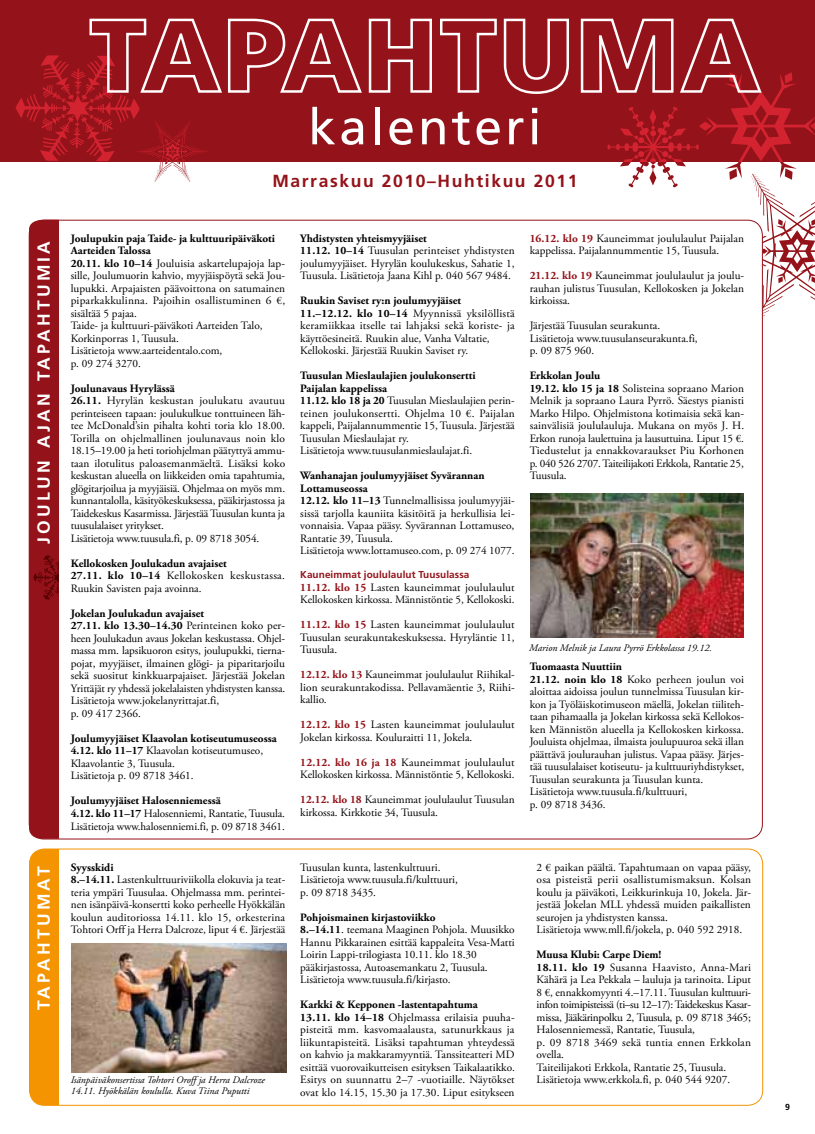
<style>
.page{position:relative;width:815px;height:1134px;background:#fff}
.page>*{position:absolute;margin:0;border:0;box-sizing:border-box;transform-origin:0 0}
.t1{font:50px "Frutiger";letter-spacing:.06em;color:#fff}
.t2{font:700 17.5px "Frutiger";letter-spacing:.185em;color:#fff}
.t3{font:700 17.5px "Frutiger";letter-spacing:.09em;color:#941219}
.t4{font:11.25px/12.5px "Adobe Garamond Pro";color:#000}
.t5{font:italic 10px/11.2px "Adobe Garamond Pro";color:#000}
.t6{font:700 10px "Frutiger";letter-spacing:.005em;color:#941219}
.t7{font:700 8.75px "Frutiger";color:#000}
.s1{font-weight:700}
.s2{font-weight:700;color:#941219}
</style>
<div class="page">
<div style="left:0;top:0;width:815px;height:161px;background:#941219"></div>
<svg style="left:440px;top:18px;width:129px;height:76px"></svg>
<div style="left:30px;top:849px;width:29px;height:256px;background:#f39400"></div>
<div style="left:29px;top:849px;width:734px;height:256px;border:1px solid #f39400;border-radius:15px"></div>
<div style="left:29px;top:220px;width:30px;height:619px;background:#941219"></div>
<svg style="left:580px;top:18px;width:235px;height:309px"></svg>
<svg style="left:16px;top:18px;width:417px;height:164px"></svg>
<img style="left:531px;top:493px;width:212px;height:144px">
<img style="left:72px;top:944px;width:214px;height:128px">
<h1 class="t1" style="left:308px;top:98px;width:235px">kalenteri</h1>
<h2 class="t3" style="left:272px;top:171px;width:307px">Marraskuu 2010–Huhtikuu 2011</h2>
<h2 class="t2" style="left:33px;top:544px;width:304px;rotate:-90deg">Joulun ajan tapahtumiA</h2>
<p class="t4" style="left:71px;top:232px;width:216px"><span class="s1">Joulupukin paja Taide- ja kulttuuripäiväkoti Aarteiden Talossa<br>20.11. klo 10–14</span> Jouluisia askartelupajoja lap&shy;sille, Joulumuorin kahvio, myyjäispöytä sekä Jou&shy;lupukki. Arpajaisten päävoittona on satumainen piparkakkulinna. Pajoihin osallistuminen 6 €, sisältää 5 pajaa.<br>Taide- ja kulttuuri-päiväkoti Aarteiden Talo, Korkinporras 1, Tuusula.<br>Lisätietoja www.aarteidentalo.com,<br>p. 09 274 3270.</p>
<p class="t4" style="left:71px;top:382px;width:216px"><span class="s1">Joulunavaus Hyrylässä<br>26.11.</span> Hyrylän keskustan joulukatu avautuu perinteiseen tapaan: joulukulkue tonttuineen läh&shy;tee McDonald’sin pihalta kohti toria klo 18.00.<br>Torilla on ohjelmallinen joulunavaus noin klo 18.15–19.00 ja heti toriohjelman päätyttyä ammu&shy;taan ilotulitus paloasemanmäeltä. Lisäksi koko keskustan alueella on liikkeiden omia tapahtumia, glögitarjoilua ja myyjäisiä. Ohjelmaa on myös mm. kunnantalolla, käsityökeskuksessa, pääkirjastossa ja Taidekeskus Kasarmissa. Järjestää Tuusulan kunta ja tuusulalaiset yritykset.<br>Lisätietoja www.tuusula.fi, p. 09 8718 3054.</p>
<p class="t4" style="left:71px;top:557px;width:216px"><span class="s1">Kellokosken Joulukadun avajaiset<br>27.11. klo 10–14</span> Kellokosken keskustassa.<br>Ruukin Savisten paja avoinna.</p>
<p class="t4" style="left:71px;top:607px;width:216px"><span class="s1">Jokelan Joulukadun avajaiset<br>27.11. klo 13.30–14.30</span> Perinteinen koko per&shy;heen Joulukadun avaus Jokelan keskustassa. Ohjel&shy;massa mm. lapsikuoron esitys, joulupukki, tierna&shy;pojat, myyjäiset, ilmainen glögi- ja piparitarjoilu sekä suositut kinkkuarpajaiset. Järjestää Jokelan Yrittäjät ry yhdessä jokelalaisten yhdistysten kanssa.<br>Lisätietoja www.jokelanyrittajat.fi,<br>p. 09 417 2366.</p>
<p class="t4" style="left:71px;top:732px;width:208px"><span class="s1">Joulumyyjäiset Klaavolan kotiseutumuseossa 4.12. klo 11–17</span> Klaavolan kotiseutumuseo, Klaavolantie 3, Tuusula.<br>Lisätietoja p. 09 8718 3461.</p>
<p class="t4" style="left:71px;top:795px;width:216px"><span class="s1">Joulumyyjäiset Halosenniemessä<br>4.12. klo 11–17</span> Halosenniemi, Rantatie, Tuusula.<br>Lisätietoja www.halosenniemi.fi, p. 09 8718 3461.</p>
<p class="t4" style="left:300px;top:232px;width:216px"><span class="s1">Yhdistysten yhteismyyjäiset<br>11.12. 10–14</span> Tuusulan perinteiset yhdistysten joulumyyjäiset. Hyrylän koulukeskus, Sahatie 1, Tuusula. Lisätietoja Jaana Kihl p. 040 567 9484.</p>
<p class="t4" style="left:300px;top:295px;width:216px"><span class="s1">Ruukin Saviset ry:n joulumyyjäiset 11.–12.12. klo 10–14</span> Myynnissä yksilöllistä keramiikkaa itselle tai lahjaksi sekä koriste- ja käyttöesineitä. Ruukin alue, Vanha Valtatie, Kellokoski. Järjestää Ruukin Saviset ry.</p>
<p class="t4" style="left:300px;top:370px;width:216px"><span class="s1">Tuusulan Mieslaulajien joulukonsertti Paijalan kappelissa<br>11.12. klo 18 ja 20</span> Tuusulan Mieslaulajien perin&shy;teinen joulukonsertti. Ohjelma 10 €. Paijalan kappeli, Paijalannummentie 15, Tuusula. Järjestää Tuusulan Mieslaulajat ry.<br>Lisätietoja www.tuusulanmieslaulajat.fi.</p>
<p class="t4" style="left:300px;top:470px;width:216px"><span class="s1">Wanhanajan joulumyyjäiset Syvärannan Lottamuseossa<br>12.12. klo 11–13</span> Tunnelmallisissa joulumyyjäi&shy;sissä tarjolla kauniita käsitöitä ja herkullisia lei&shy;vonnaisia. Vapaa pääsy. Syvärannan Lottamuseo, Rantatie 39, Tuusula.<br>Lisätietoja www.lottamuseo.com, p. 09 274 1077.</p>
<p class="t6" style="left:300px;top:569px;width:171px">Kauneimmat joululaulut Tuusulassa</p>
<p class="t4" style="left:300px;top:581px;width:216px"><span class="s2">11.12. klo 15</span> Lasten kauneimmat joululaulut<br>Kellokosken kirkossa. Männistöntie 5, Kellokoski.</p>
<p class="t4" style="left:300px;top:619px;width:216px;text-align:justify"><span class="s2">11.12. klo 15</span> Lasten kauneimmat joululaulut Tuusulan seurakuntakeskuksessa. Hyryläntie 11, Tuusula.</p>
<p class="t4" style="left:300px;top:669px;width:216px;text-align:justify"><span class="s2">12.12. klo 13</span> Kauneimmat joululaulut Riihikal&shy;lion seurakuntakodissa. Pellavamäentie 3, Riihi&shy;kallio.</p>
<p class="t4" style="left:300px;top:719px;width:216px"><span class="s2">12.12. klo 15</span> Lasten kauneimmat joululaulut<br>Jokelan kirkossa. Kouluraitti 11, Jokela.</p>
<p class="t4" style="left:300px;top:756px;width:216px"><span class="s2">12.12. klo 16 ja 18</span> Kauneimmat joululaulut<br>Kellokosken kirkossa. Männistöntie 5, Kellokoski.</p>
<p class="t4" style="left:300px;top:794px;width:216px"><span class="s2">12.12. klo 18</span> Kauneimmat joululaulut Tuusulan kirkossa. Kirkkotie 34, Tuusula.</p>
<h2 class="t2" style="left:33px;top:1010px;width:145px;rotate:-90deg">TAPAHTUMAT</h2>
<p class="t4" style="left:71px;top:861px;width:216px"><span class="s1">Syysskidi<br>8.–14.11.</span> Lastenkulttuuriviikolla elokuvia ja teat&shy;teria ympäri Tuusulaa. Ohjelmassa mm. perintei&shy;nen isänpäivä-konsertti koko perheelle Hyökkälän koulun auditoriossa 14.11. klo 15, orkesterina Tohtori Orff ja Herra Dalcroze, liput 4 €. Järjestää</p>
<p class="t4" style="left:300px;top:861px;width:159px">Tuusulan kunta, lastenkulttuuri.<br>Lisätietoja www.tuusula.fi/kulttuuri, p. 09 8718 3435.</p>
<p class="t4" style="left:300px;top:911px;width:216px"><span class="s1">Pohjoismainen kirjastoviikko<br>8.–14.11</span>. teemana Maaginen Pohjola. Muusikko Hannu Pikkarainen esittää kappaleita Vesa-Matti Loirin Lappi-trilogiasta 10.11. klo 18.30 pääkirjastossa, Autoasemankatu 2, Tuusula.<br>Lisätietoja www.tuusula.fi/kirjasto.</p>
<p class="t4" style="left:300px;top:999px;width:216px"><span class="s1">Karkki &amp; Kepponen -lastentapahtuma<br>13.11. klo 14–18</span> Ohjelmassa erilaisia puuha&shy;pisteitä mm. kasvomaalausta, satunurkkaus ja liikuntapisteitä. Lisäksi tapahtuman yhteydessä on kahvio ja makkaramyyntiä. Tanssiteatteri MD esittää vuorovaikutteisen esityksen Taikalaatikko.<br>Esitys on suunnattu 2–7 -vuotiaille. Näytökset ovat klo 14.15, 15.30 ja 17.30. Liput esitykseen</p>
<p class="t5" style="left:71px;top:1074px;width:196px">Isänpäiväkonsertissa Tohtori Oroff ja Herra Dalcroze<br>14.11. Hyökkälän koululla. Kuva Tiina Puputti</p>
<p class="t4" style="left:530px;top:232px;width:216px"><span class="s2">16.12. klo 19</span> Kauneimmat joululaulut Paijalan kappelissa. Paijalannummentie 15, Tuusula.</p>
<p class="t4" style="left:530px;top:270px;width:216px;text-align:justify"><span class="s2">21.12. klo 19</span> Kauneimmat joululaulut ja joulu&shy;rauhan julistus Tuusulan, Kellokosken ja Jokelan kirkoissa.</p>
<p class="t4" style="left:530px;top:320px;width:170px">Järjestää Tuusulan seurakunta.<br>Lisätietoja www.tuusulanseurakunta.fi, p. 09 875 960.</p>
<p class="t4" style="left:530px;top:370px;width:216px"><span class="s1">Erkkolan Joulu<br>19.12. klo 15 ja 18</span> Solisteina sopraano Marion Melnik ja sopraano Laura Pyrrö. Säestys pianisti Marko Hilpo. Ohjelmistona kotimaisia sekä kan&shy;sainvälisiä joululauluja. Mukana on myös J. H.<br>Erkon runoja laulettuina ja lausuttuina. Liput 15 €.<br>Tiedustelut ja ennakkovaraukset Piu Korhonen p. 040 526 2707. Taiteilijakoti Erkkola, Rantatie 25, Tuusula.</p>
<p class="t5" style="left:529px;top:643px;width:184px">Marion Melnik ja Laura Pyrrö Erkkolassa 19.12.</p>
<p class="t4" style="left:530px;top:661px;width:216px"><span class="s1">Tuomaasta Nuuttiin<br>21.12. noin klo 18</span> Koko perheen joulun voi aloittaa aidoissa joulun tunnelmissa Tuusulan kir&shy;kon ja Työläiskotimuseon mäellä, Jokelan tiiliteh&shy;taan pihamaalla ja Jokelan kirkossa sekä Kellokos&shy;ken Männistön alueella ja Kellokosken kirkossa.<br>Jouluista ohjelmaa, ilmaista joulupuuroa sekä illan päättävä joulurauhan julistus. Vapaa pääsy. Järjes&shy;tää tuusulalaiset kotiseutu- ja kulttuuriyhdistykset, Tuusulan seurakunta ja Tuusulan kunta.<br>Lisätietoja www.tuusula.fi/kulttuuri,<br>p. 09 8718 3436.</p>
<p class="t4" style="left:537px;top:861px;width:216px">2 € paikan päältä. Tapahtumaan on vapaa pääsy, osa pisteistä perii osallistumismaksun. Kolsan koulu ja päiväkoti, Leikkurinkuja 10, Jokela. Jär&shy;jestää Jokelan MLL yhdessä muiden paikallisten seurojen ja yhdistysten kanssa.<br>Lisätietoja www.mll.fi/jokela, p. 040 592 2918.</p>
<p class="t4" style="left:537px;top:949px;width:216px"><span class="s1">Muusa Klubi: Carpe Diem!<br>18.11. klo 19</span> Susanna Haavisto, Anna-Mari Kähärä ja Lea Pekkala – lauluja ja tarinoita. Liput 8 €, ennakkomyynti 4.–17.11. Tuusulan kulttuuri&shy;infon toimipisteissä (ti–su 12–17): Taidekeskus Kasar&shy;missa, Jääkärinpolku 2, Tuusula, p. 09 8718 3465; Halosenniemessä, Rantatie, Tuusula,<br>p. 09 8718 3469 sekä tuntia ennen Erkkolan ovella.<br>Taiteilijakoti Erkkola, Rantatie 25, Tuusula.<br>Lisätietoja www.erkkola.fi, p. 040 544 9207.</p>
<p class="t7" style="left:785px;top:1101px;width:6px">9</p>
</div>
